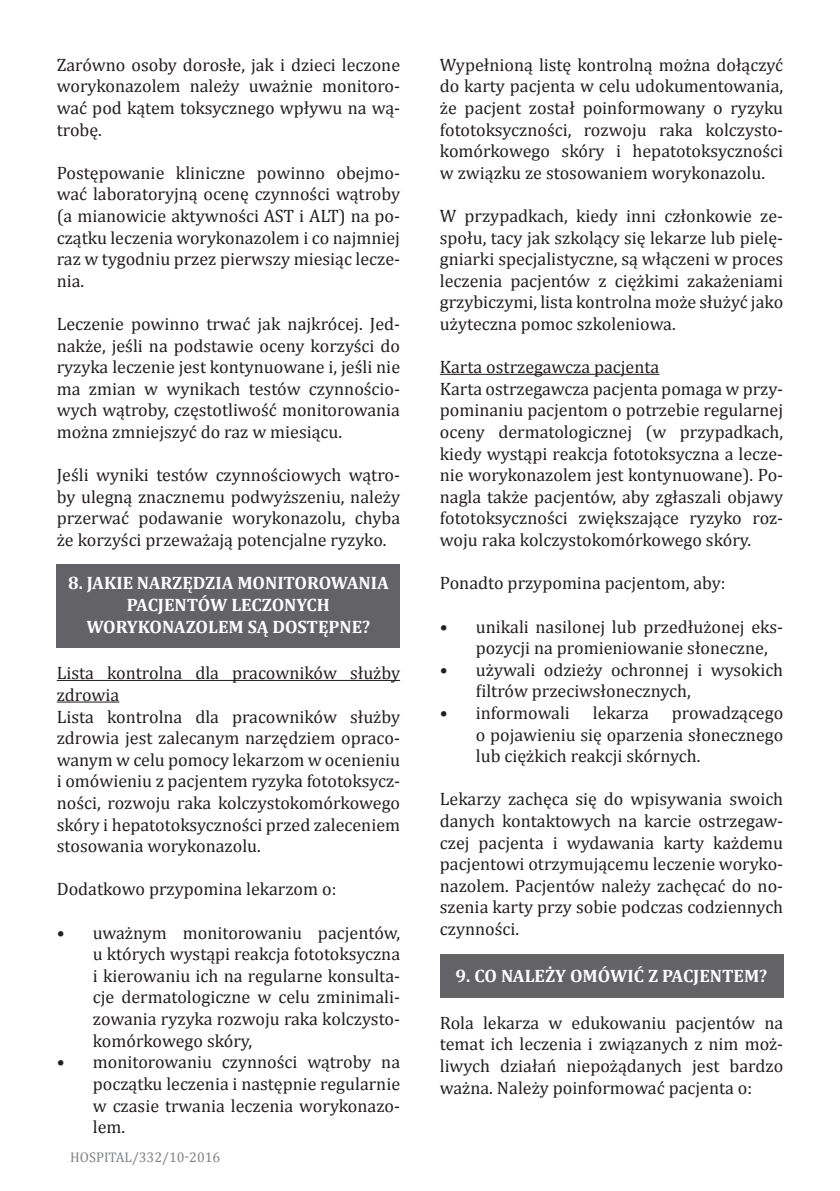
<style>
.page{position:relative;width:840px;height:1191px;background:#fff}
.page>*{position:absolute;margin:0;border:0;box-sizing:border-box;transform-origin:0 0}
.t1{font:18px/21.6px "Cambria";color:#231f20;text-align:justify}
.t2{font:700 18px/21.6px "Cambria";color:#fff;text-align:center}
.t3{font:14px "Cambria";color:#808285}
</style>
<div class="page">
<div style="left:57px;top:564px;width:343px;height:84px;background:#636366"></div>
<hr style="left:57px;top:680px;width:343px;height:1px;background:#231f20">
<hr style="left:57px;top:701px;width:62px;height:1px;background:#231f20">
<hr style="left:439px;top:374px;width:220px;height:1px;background:#231f20">
<div style="left:439px;top:954px;width:343px;height:44px;background:#636366"></div>
<p class="t1" style="left:57px;top:54px;width:345px">Zarówno osoby dorosłe, jak i dzieci leczone worykonazolem należy uważnie monitoro&shy;wać pod kątem toksycznego wpływu na wą&shy;trobę.</p>
<p class="t1" style="left:57px;top:162px;width:344px">Postępowanie kliniczne powinno obejmo&shy;wać laboratoryjną ocenę czynności wątroby (a mianowicie aktywności AST i ALT) na po&shy;czątku leczenia worykonazolem i co najmniej raz w tygodniu przez pierwszy miesiąc lecze&shy;nia.</p>
<p class="t1" style="left:57px;top:313px;width:345px">Leczenie powinno trwać jak najkrócej. Jed&shy;nakże, jeśli na podstawie oceny korzyści do ryzyka leczenie jest kontynuowane i, jeśli nie ma zmian w wynikach testów czynnościo&shy;wych wątroby, częstotliwość monitorowania można zmniejszyć do raz w miesiącu.</p>
<p class="t1" style="left:57px;top:464px;width:344px">Jeśli wyniki testów czynnościowych wątro&shy;by ulegną znacznemu podwyższeniu, należy przerwać podawanie worykonazolu, chyba że korzyści przeważają potencjalne ryzyko.</p>
<p class="t2" style="left:68px;top:572px;width:322px">8. JAKIE NARZĘDZIA MONITOROWANIA<br>PACJENTÓW LECZONYCH<br>WORYKONAZOLEM SĄ DOSTĘPNE?</p>
<p class="t1" style="left:57px;top:662px;width:344px;text-align:left">Lista kontrolna dla pracowników służby zdrowia<br>Lista kontrolna dla pracowników służby zdrowia jest zalecanym narzędziem opraco&shy;wanym w celu pomocy lekarzom w ocenieniu i omówieniu z pacjentem ryzyka fototoksycz&shy;ności, rozwoju raka kolczystokomórkowego skóry i hepatotoksyczności przed zaleceniem stosowania worykonazolu.</p>
<p class="t1" style="left:57px;top:878px;width:281px">Dodatkowo przypomina lekarzom o:</p>
<p class="t1" style="left:93px;top:921px;width:308px;text-indent:-36px">• uważnym monitorowaniu pacjentów, u których wystąpi reakcja fototoksyczna i kierowaniu ich na regularne konsulta&shy;cje dermatologiczne w celu zminimali&shy;zowania ryzyka rozwoju raka kolczysto&shy;komórkowego skóry,</p>
<p class="t1" style="left:93px;top:1051px;width:308px;text-indent:-36px">• monitorowaniu czynności wątroby na początku leczenia i następnie regularnie w czasie trwania leczenia worykonazo&shy;lem.</p>
<p class="t3" style="left:70px;top:1149px;width:151px">HOSPITAL/332/10-2016</p>
<p class="t1" style="left:439px;top:54px;width:345px">Wypełnioną listę kontrolną można dołączyć do karty pacjenta w celu udokumentowania, że pacjent został poinformowany o ryzyku fototoksyczności, rozwoju raka kolczysto&shy;komórkowego skóry i hepatotoksyczności w związku ze stosowaniem worykonazolu.</p>
<p class="t1" style="left:439px;top:205px;width:345px">W przypadkach, kiedy inni członkowie ze&shy;społu, tacy jak szkolący się lekarze lub pielę&shy;gniarki specjalistyczne, są włączeni w proces leczenia pacjentów z ciężkimi zakażeniami grzybiczymi, lista kontrolna może służyć jako użyteczna pomoc szkoleniowa.</p>
<p class="t1" style="left:439px;top:356px;width:345px;text-align:left">Karta ostrzegawcza pacjenta<br>Karta ostrzegawcza pacjenta pomaga w przy&shy;pominaniu pacjentom o potrzebie regularnej oceny dermatologicznej (w przypadkach, kiedy wystąpi reakcja fototoksyczna a lecze&shy;nie worykonazolem jest kontynuowane). Po&shy;nagla także pacjentów, aby zgłaszali objawy fototoksyczności zwiększające ryzyko roz&shy;woju raka kolczystokomórkowego skóry.</p>
<p class="t1" style="left:439px;top:572px;width:287px">Ponadto przypomina pacjentom, aby:</p>
<p class="t1" style="left:475px;top:615px;width:308px;text-indent:-36px">• unikali nasilonej lub przedłużonej eks&shy;pozycji na promieniowanie słoneczne,</p>
<p class="t1" style="left:475px;top:658px;width:309px;text-indent:-36px">• używali odzieży ochronnej i wysokich filtrów przeciwsłonecznych,</p>
<p class="t1" style="left:439px;top:702px;width:131px">• informowali</p>
<p class="t1" style="left:592px;top:702px;width:58px">lekarza</p>
<p class="t1" style="left:475px;top:702px;width:309px;text-indent:196px">prowadzącego o pojawieniu się oparzenia słonecznego lub ciężkich reakcji skórnych.</p>
<p class="t1" style="left:439px;top:788px;width:345px">Lekarzy zachęca się do wpisywania swoich danych kontaktowych na karcie ostrzegaw&shy;czej pacjenta i wydawania karty każdemu pacjentowi otrzymującemu leczenie woryko&shy;nazolem. Pacjentów należy zachęcać do no&shy;szenia karty przy sobie podczas codziennych czynności.</p>
<p class="t2" style="left:455px;top:964px;width:313px">9. CO NALEŻY OMÓWIĆ Z PACJENTEM?</p>
<p class="t1" style="left:439px;top:1011px;width:345px">Rola lekarza w edukowaniu pacjentów na temat ich leczenia i związanych z nim moż&shy;liwych działań niepożądanych jest bardzo ważna. Należy poinformować pacjenta o:</p>
</div>
